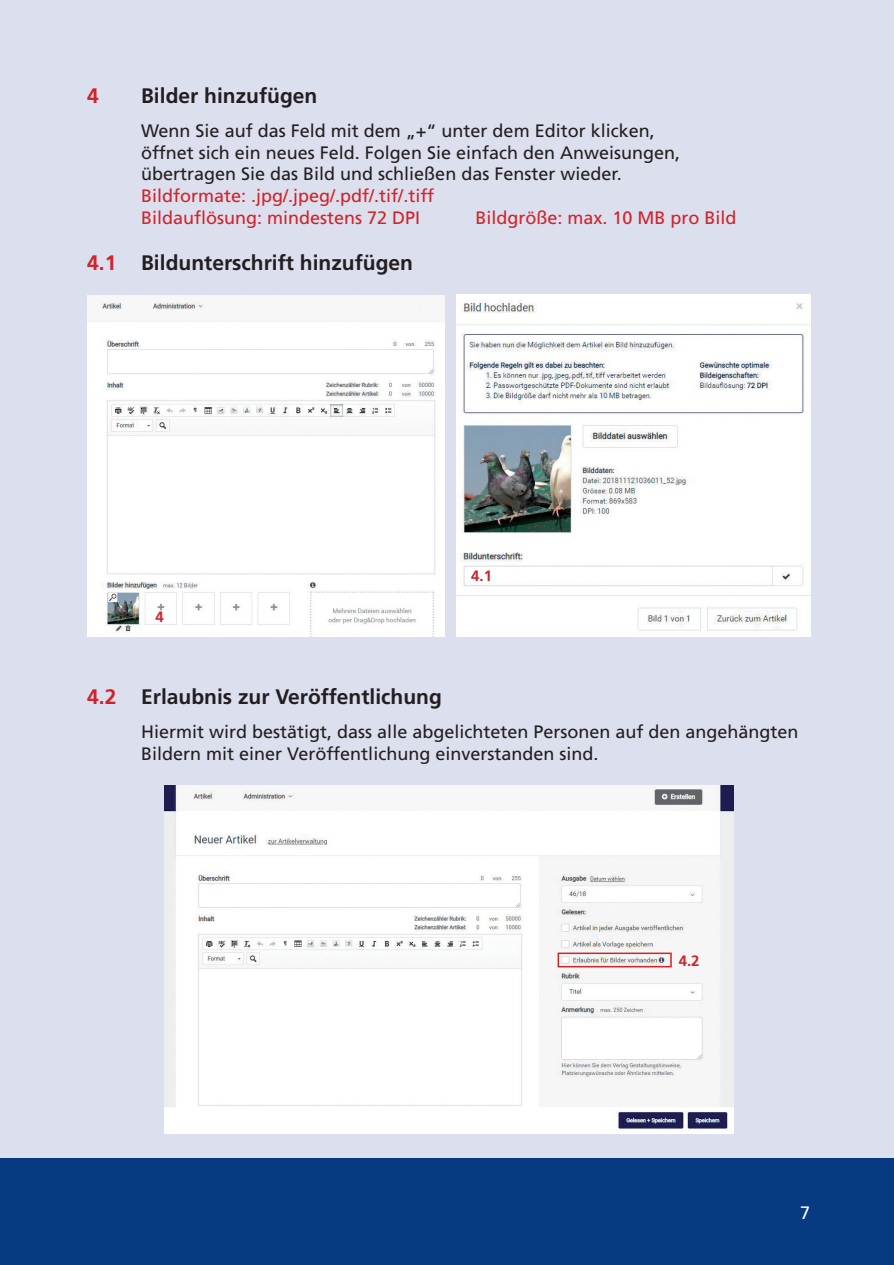
<style>
.page{position:relative;width:894px;height:1265px;background:#dcdfed}
.page>*{position:absolute;margin:0;border:0;box-sizing:border-box;transform-origin:0 0}
.t1{font:700 21px "Frutiger";color:#231f20}
.t2{font:700 21px "Frutiger";color:#d1232a}
.t3{font:18px/21.6px "Frutiger";color:#231f20}
.t4{font:18px/21.6px "Frutiger";color:#d1232a}
.t5{font:18px "Frutiger";color:#fff}
.t6{font:700 15px "Frutiger";color:#d1232a}
.s1{color:#d1232a}
</style>
<div class="page">
<div style="left:0;top:1159px;width:894px;height:106px;background:#083a82"></div>
<img style="left:87px;top:295px;width:358px;height:341px">
<img style="left:164px;top:785px;width:569px;height:348px">
<img style="left:456px;top:295px;width:354px;height:341px">
<div style="left:557px;top:952px;width:115px;height:15px;border:2px solid #d1232a"></div>
<p class="t2" style="left:87px;top:83px;width:13px">4</p>
<p class="t1" style="left:141px;top:83px;width:178px">Bilder hinzufügen</p>
<p class="t3" style="left:141px;top:120px;width:540px">Wenn Sie auf das Feld mit dem „+“ unter dem Editor klicken, öffnet sich ein neues Feld. Folgen Sie einfach den Anweisungen, übertragen Sie das Bild und schließen das Fenster wieder.</p>
<p class="t4" style="left:141px;top:185px;width:294px">Bildformate: .jpg/.jpeg/.pdf/.tif/.tiff<br>Bildauflösung: mindestens 72 DPI</p>
<p class="t4" style="left:475px;top:206px;width:263px">Bildgröße: max. 10 MB pro Bild</p>
<p class="t1" style="left:87px;top:250px;width:327px"><span class="s1">4.1</span> Bildunterschrift hinzufügen</p>
<p class="t6" style="left:155px;top:608px;width:10px">4</p>
<p class="t6" style="left:471px;top:567px;width:22px">4.1</p>
<p class="t1" style="left:87px;top:684px;width:356px"><span class="s1">4.2</span> Erlaubnis zur Veröffentlichung</p>
<p class="t3" style="left:141px;top:721px;width:659px">Hiermit wird bestätigt, dass alle abgelichteten Personen auf den angehängten<br>Bildern mit einer Veröffentlichung einverstanden sind.</p>
<p class="t6" style="left:679px;top:951px;width:22px">4.2</p>
<p class="t5" style="left:800px;top:1202px;width:12px">7</p>
</div>
